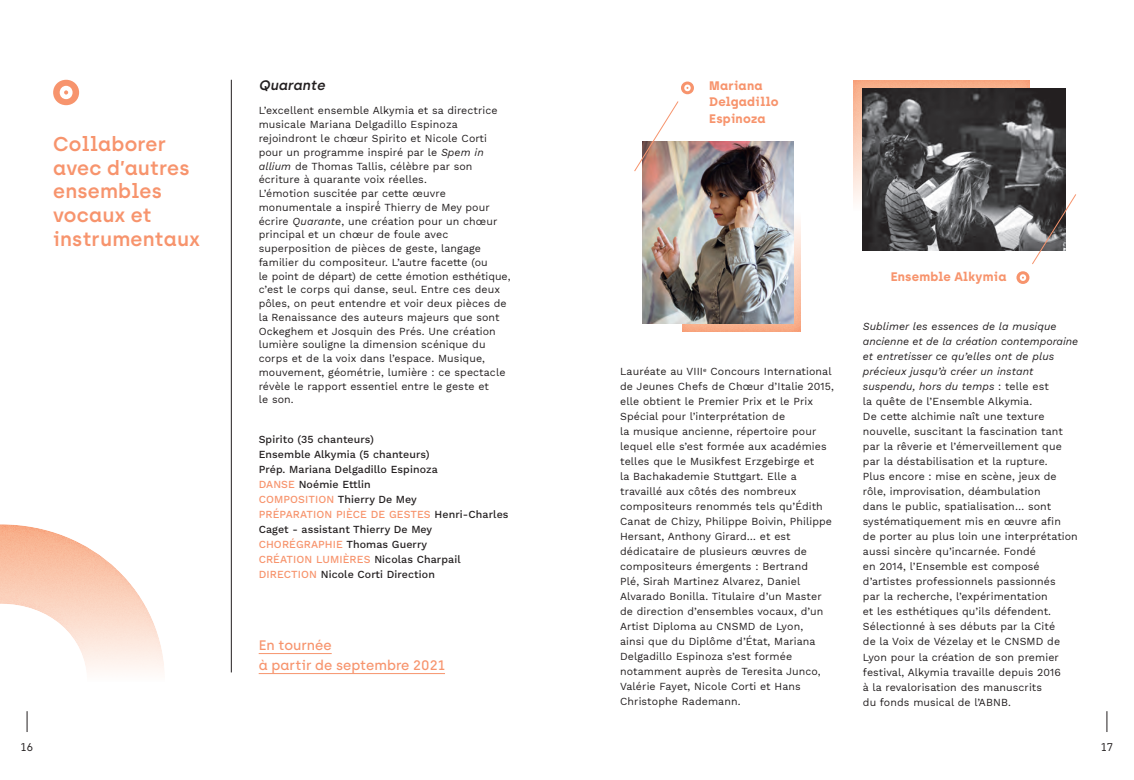
<style>
.page{position:relative;width:1134px;height:780px;background:#fff}
.page>*{position:absolute;margin:0;border:0;box-sizing:border-box;transform-origin:0 0}
.t1{font:600 20px/23.8px "Archia";letter-spacing:.01em;color:#f7946d}
.t2{font:500 13.75px "Archia";color:#f7946d}
.t3{font:italic 600 13.75px "Archia";color:#231f20}
.t4{font:700 12.38px/16.5px "Archia";letter-spacing:.02em;color:#f7946d}
.t5{font:11.25px "Archia";color:#231f20}
.t6{font:10.62px/15px "Work Sans";letter-spacing:.01em;color:#231f20}
.t7{font:10.62px "Work Sans";letter-spacing:.01em;color:#f7946d}
.s1{font-style:italic}
.s2{color:#f7946d}
.s3{color:#231f20}
</style>
<div class="page">
<svg style="left:27px;top:711px;width:1px;height:21px"></svg>
<svg style="left:1107px;top:711px;width:1px;height:21px"></svg>
<div style="left:681px;top:212px;width:119px;height:121px;background:#fff;opacity:.29"></div>
<hr style="left:259px;top:653px;width:73px;height:1px;background:#f7946d">
<hr style="left:259px;top:673px;width:186px;height:1px;background:#f7946d">
<hr style="left:231px;top:80px;width:1px;height:592px;background:#231f20">
<svg style="left:53px;top:80px;width:26px;height:25px"></svg>
<div style="left:853px;top:78px;width:178px;height:133px;background:#fff;opacity:.29"></div>
<img style="left:642px;top:142px;width:151px;height:181px">
<img style="left:863px;top:89px;width:202px;height:161px">
<svg style="left:681px;top:81px;width:13px;height:13px"></svg>
<svg style="left:1016px;top:271px;width:13px;height:13px"></svg>
<svg style="left:634px;top:101px;width:45px;height:71px"></svg>
<svg style="left:1031px;top:193px;width:46px;height:72px"></svg>
<div style="left:0;top:523px;width:166px;height:160px;background:#fff;opacity:.29"></div>
<p class="t1" style="left:53px;top:132px;width:148px">Collaborer avec d’autres ensembles vocaux et instrumentaux</p>
<p class="t3" style="left:259px;top:77px;width:70px">Quarante</p>
<p class="t6" style="left:259px;top:103px;width:241px;line-height:13.8px">L’excellent ensemble Alkymia et sa directrice musicale Mariana Delgadillo Espinoza rejoindront le chœur Spirito et Nicole Corti pour un programme inspiré par le <span class="s1">Spem in allium</span> de Thomas Tallis, célèbre par son écriture à quarante voix réelles.</p>
<p class="t6" style="left:259px;top:186px;width:253px;line-height:13.8px">L’émotion suscitée par cette œuvre monumentale a inspiré́ Thierry de Mey pour écrire <span class="s1">Quarante</span>, une création pour un chœur principal et un chœur de foule avec superposition de pièces de geste, langage familier du compositeur. L’autre facette (ou<br>le point de départ) de cette émotion esthétique, c’est le corps qui danse, seul. Entre ces deux pôles, on peut entendre et voir deux pièces de la Renaissance des auteurs majeurs que sont Ockeghem et Josquin des Prés. Une création lumière souligne la dimension scénique du corps et de la voix dans l’espace. Musique, mouvement, géométrie, lumière : ce spectacle révèle le rapport essentiel entre le geste et<br>le son.</p>
<p class="t6" style="left:259px;top:431px;width:117px">Spirito (35 chanteurs)</p>
<p class="t6" style="left:259px;top:446px;width:181px">Ensemble Alkymia (5 chanteurs)<br>Prép. Mariana Delgadillo Espinoza</p>
<p class="t6" style="left:259px;top:476px;width:114px"><span class="s2">DANSE</span> Noémie Ettlin</p>
<p class="t6" style="left:259px;top:491px;width:160px"><span class="s2">COMPOSITION</span> Thierry De Mey</p>
<p class="t6" style="left:259px;top:506px;width:251px"><span class="s2">PRÉPARATION PIÈCE DE GESTES</span> Henri-Charles<br>Caget - assistant Thierry De Mey</p>
<p class="t7" style="left:259px;top:536px;width:170px">CHORÉGRAPHIE <span class="s3">Thomas Guerry</span></p>
<p class="t7" style="left:259px;top:551px;width:204px">CRÉATION LUMIÈRES <span class="s3">Nicolas Charpail</span></p>
<p class="t6" style="left:259px;top:566px;width:178px"><span class="s2">DIRECTION</span> Nicole Corti Direction</p>
<p class="t2" style="left:259px;top:636px;width:75px">En tournée</p>
<p class="t2" style="left:259px;top:656px;width:188px">à partir de septembre 2021</p>
<p class="t4" style="left:709px;top:77px;width:71px">Mariana<br>Delgadillo<br>Espinoza</p>
<p class="t6" style="left:620px;top:363px;width:215px">Lauréate au VIII<sup>e</sup> Concours International de Jeunes Chefs de Chœur d’Italie 2015, elle obtient le Premier Prix et le Prix Spécial pour l’interprétation de<br>la musique ancienne, répertoire pour lequel elle s’est formée aux académies telles que le Musikfest Erzgebirge et<br>la Bachakademie Stuttgart. Elle a travaillé aux côtés des nombreux compositeurs renommés tels qu’Édith Canat de Chizy, Philippe Boivin, Philippe Hersant, Anthony Girard… et est dédicataire de plusieurs œuvres de compositeurs émergents : Bertrand<br>Plé, Sirah Martinez Alvarez, Daniel Alvarado Bonilla. Titulaire d’un Master de direction d’ensembles vocaux, d’un Artist Diploma au CNSMD de Lyon,<br>ainsi que du Diplôme d’État, Mariana Delgadillo Espinoza s’est formée notamment auprès de Teresita Junco, Valérie Fayet, Nicole Corti et Hans Christophe Rademann.</p>
<p class="t4" style="left:891px;top:268px;width:117px">Ensemble Alkymia</p>
<p class="t6" style="left:863px;top:319px;width:217px"><span class="s1">Sublimer les essences de la musique ancienne et de la création contemporaine et entretisser ce qu’elles ont de plus précieux jusqu’à créer un instant suspendu, hors du temps</span> : telle est<br>la quête de l’Ensemble Alkymia.<br>De cette alchimie naît une texture nouvelle, suscitant la fascination tant par la rêverie et l’émerveillement que par la déstabilisation et la rupture.<br>Plus encore : mise en scène, jeux de rôle, improvisation, déambulation<br>dans le public, spatialisation… sont systématiquement mis en œuvre afin<br>de porter au plus loin une interprétation aussi sincère qu’incarnée. Fondé<br>en 2014, l’Ensemble est composé d’artistes professionnels passionnés<br>par la recherche, l’expérimentation<br>et les esthétiques qu’ils défendent.<br>Sélectionné à ses débuts par la Cité<br>de la Voix de Vézelay et le CNSMD de Lyon pour la création de son premier festival, Alkymia travaille depuis 2016<br>à la revalorisation des manuscrits<br>du fonds musical de l’ABNB.</p>
<p class="t5" style="left:21px;top:740px;width:15px">16</p>
<p class="t5" style="left:1101px;top:740px;width:14px">17</p>
</div>
